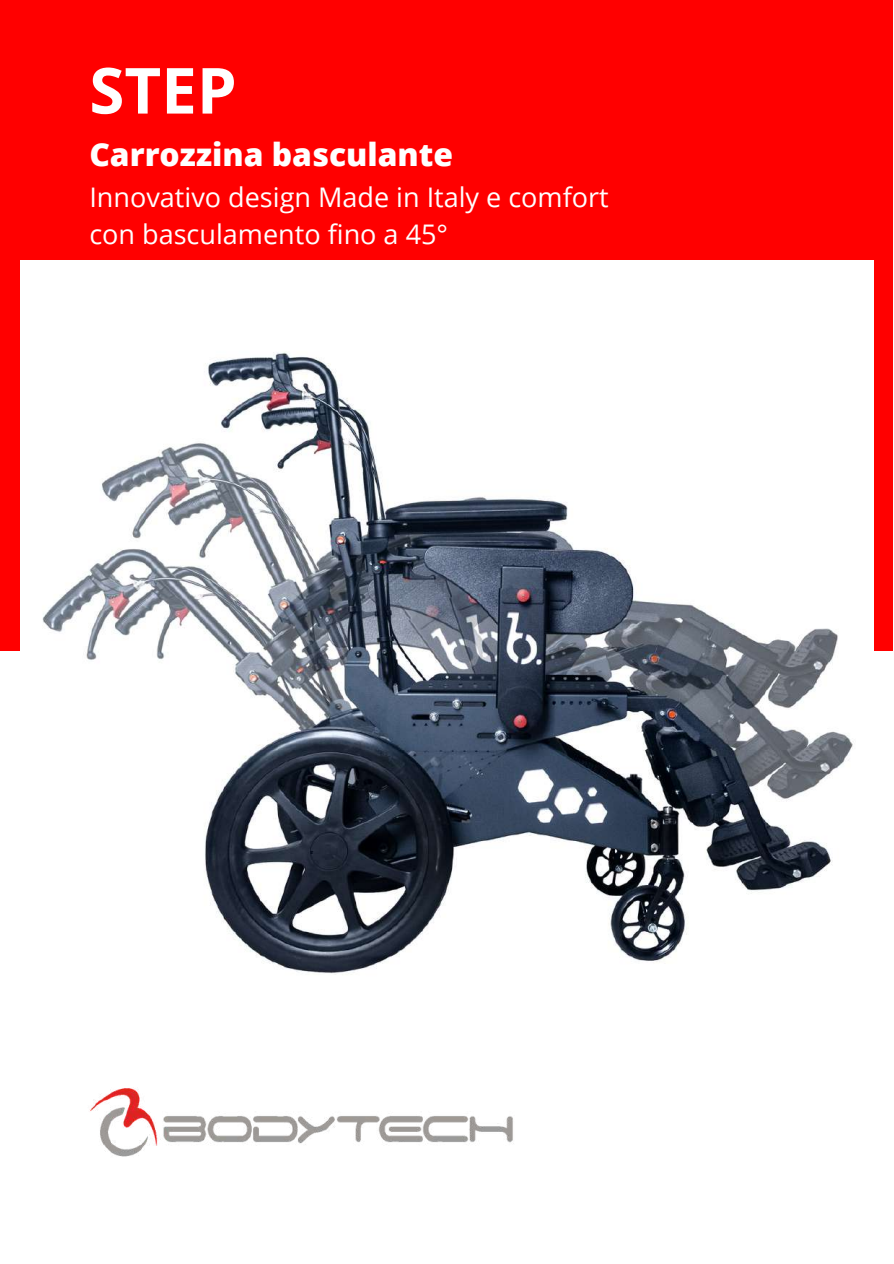
<style>
.page{position:relative;width:894px;height:1264px;background:#fff}
.page>*{position:absolute;margin:0;border:0;box-sizing:border-box;transform-origin:0 0}
.t1{font:700 63.6px "Open Sans";color:#fff}
.t2{font:800 31.8px "Open Sans";color:#fff}
.t3{font:27px/36.8px "Open Sans";color:#fff}
</style>
<div class="page">
<div style="left:0;top:0;width:892px;height:650px;background:#f00"></div>
<img style="left:20px;top:260px;width:853px;height:715px">
<img style="left:89px;top:1088px;width:425px;height:69px">
<h1 class="t1" style="left:89px;top:46px;width:149px">STEP</h1>
<p class="t2" style="left:89px;top:132px;width:365px">Carrozzina basculante</p>
<p class="t3" style="left:89px;top:178px;width:521px">Innovativo design Made in Italy e comfort con basculamento fino a 45°</p>
</div>
